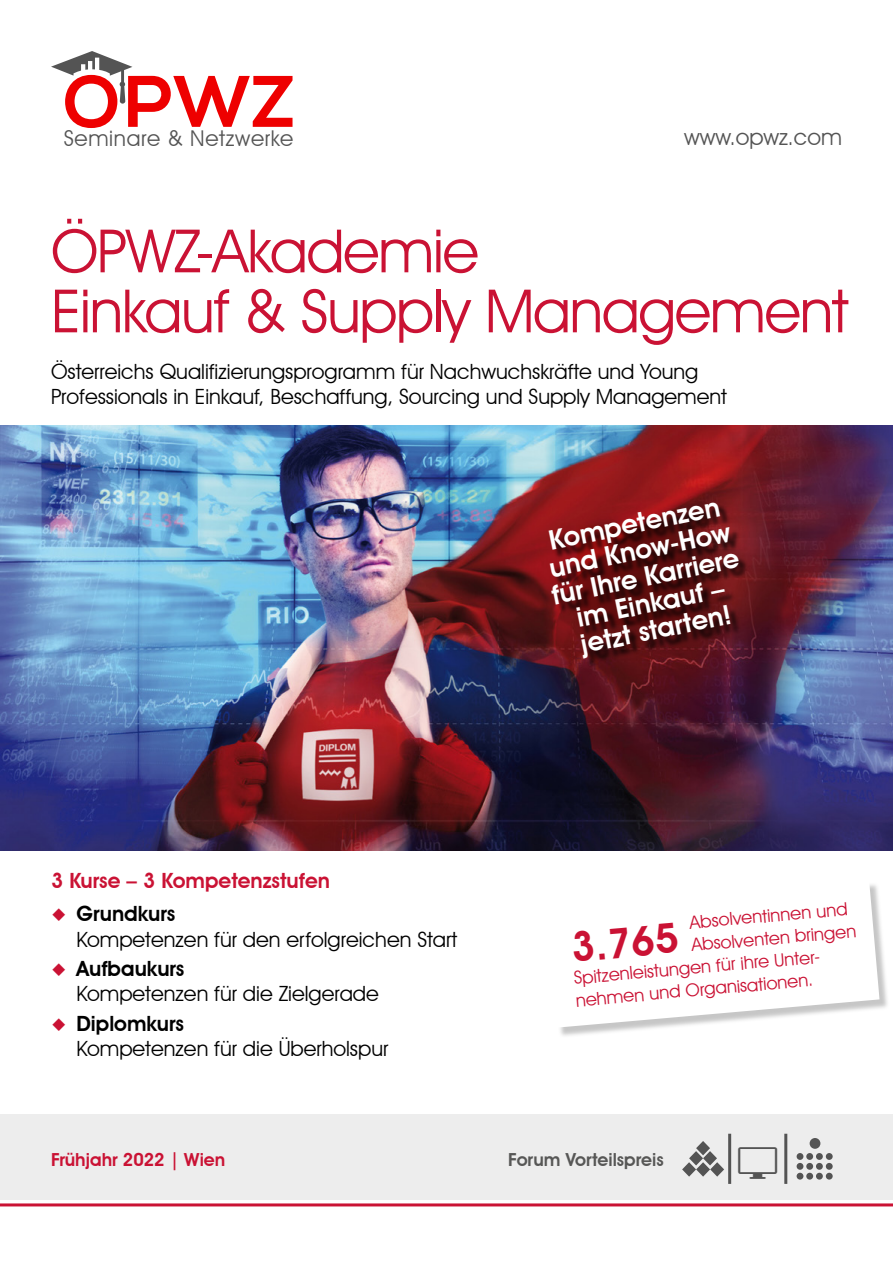
<style>
.page{position:relative;width:893px;height:1263px;background:#fff}
.page>*{position:absolute;margin:0;border:0;box-sizing:border-box;transform-origin:0 0}
.t1{font:700 72.75px "Nexa";color:#e00}
.t2{font:60px/60px "Avant Garde IT Cby BT";letter-spacing:-.02em;color:#ca1234}
.t3{font:600 41.4px "Avant Garde IT Cby BT";color:#ca1234}
.t4{font:600 27px/27px "Avant Garde IT Cby BT";color:#fff;text-align:center}
.t5{font:22.5px "Avant Garde IT Cby BT";color:#545454}
.t6{font:21.75px "Avant Garde IT Cby BT";letter-spacing:.03em;color:#545454}
.t7{font:21px/25.2px "Avant Garde IT Cby BT";color:#000}
.t8{font:600 21px "Avant Garde IT Cby BT";color:#ca1234}
.t9{font:18px "Avant Garde IT Cby BT";color:#ca1234}
.t10{font:600 18px "Avant Garde IT Cby BT";color:#575756}
.t11{font:600 18px "Avant Garde IT Cby BT";color:#ca1234}
.s1{color:#ca1234}
.s2{font-weight:600}
</style>
<div class="page">
<hr style="left:0;top:1203px;width:893px;height:3px;background:#ca1234">
<svg style="left:51px;top:51px;width:81px;height:53px"></svg>
<img style="left:0;top:425px;width:893px;height:425px">
<div style="left:551px;top:504px;width:197px;height:165px;background:#000;opacity:.75"></div>
<div style="left:0;top:1114px;width:497px;height:85px;background:#ededed"></div>
<div style="left:472px;top:1114px;width:421px;height:85px;background:#ededed"></div>
<hr style="left:728px;top:1134px;width:3px;height:50px;background:#545454">
<hr style="left:784px;top:1134px;width:3px;height:50px;background:#545454">
<svg style="left:682px;top:1141px;width:42px;height:35px"></svg>
<div style="left:810px;top:1138px;width:10px;height:11px;background:#545454;border-radius:50%"></div>
<div style="left:806px;top:1153px;width:7px;height:7px;background:#545454;border-radius:50%"></div>
<div style="left:816px;top:1153px;width:7px;height:7px;background:#545454;border-radius:50%"></div>
<div style="left:826px;top:1153px;width:7px;height:7px;background:#545454;border-radius:50%"></div>
<div style="left:806px;top:1163px;width:7px;height:7px;background:#545454;border-radius:50%"></div>
<div style="left:816px;top:1163px;width:7px;height:7px;background:#545454;border-radius:50%"></div>
<div style="left:826px;top:1163px;width:7px;height:7px;background:#545454;border-radius:50%"></div>
<div style="left:806px;top:1173px;width:7px;height:6px;background:#545454;border-radius:50%"></div>
<div style="left:816px;top:1173px;width:7px;height:6px;background:#545454;border-radius:50%"></div>
<div style="left:826px;top:1173px;width:7px;height:6px;background:#545454;border-radius:50%"></div>
<div style="left:797px;top:1153px;width:6px;height:7px;background:#545454;border-radius:50%"></div>
<div style="left:797px;top:1163px;width:6px;height:7px;background:#545454;border-radius:50%"></div>
<svg style="left:797px;top:1173px;width:6px;height:6px"></svg>
<div style="left:549px;top:882px;width:341px;height:156px;background:#b4b4b4;opacity:.75"></div>
<svg style="left:549px;top:882px;width:330px;height:146px"></svg>
<h1 class="t1" style="left:64px;top:60px;width:232px">OPWZ</h1>
<p class="t6" style="left:64px;top:125px;width:231px">Seminare &amp; Netzwerke</p>
<p class="t5" style="left:684px;top:123px;width:159px">www.opwz.com</p>
<h2 class="t2" style="left:51px;top:220px;width:799px">ÖPWZ-Akademie<br>Einkauf &amp; Supply Management</h2>
<p class="t7" style="left:51px;top:359px;width:677px">Österreichs Qualifizierungsprogramm für Nachwuchskräfte und Young<br>Professionals in Einkauf, Beschaffung, Sourcing und Supply Management</p>
<p class="t8" style="left:51px;top:868px;width:280px">3 Kurse – 3 Kompetenzstufen</p>
<p class="t7" style="left:77px;top:901px;width:382px;text-indent:-26px"><span class="s1">◆</span> <span class="s2">Grundkurs<br></span>Kompetenzen für den erfolgreichen Start</p>
<p class="t7" style="left:77px;top:956px;width:304px;text-indent:-26px"><span class="s1">◆</span> <span class="s2">Aufbaukurs<br></span>Kompetenzen für die Zielgerade</p>
<p class="t7" style="left:77px;top:1010px;width:313px;text-indent:-26px"><span class="s1">◆</span> <span class="s2">Diplomkurs<br></span>Kompetenzen für die Überholspur</p>
<p class="t4" style="left:539px;top:528px;width:192px;rotate:-11deg">Kompetenzen und Know-How für Ihre Karriere im Einkauf – jetzt starten!</p>
<p class="t9" style="left:689px;top:912px;width:160px;rotate:-5deg">Absolventinnen und</p>
<p class="t9" style="left:691px;top:934px;width:167px;rotate:-5deg">Absolventen bringen</p>
<p class="t9" style="left:573px;top:967px;width:252px;rotate:-5deg">Spitzenleistungen für ihre Unter-</p>
<h3 class="t3" style="left:569px;top:922px;width:110px;rotate:-5deg">3.765</h3>
<p class="t9" style="left:575px;top:989px;width:240px;rotate:-5deg">nehmen und Organisationen.</p>
<p class="t11" style="left:51px;top:1148px;width:176px">Frühjahr 2022 | Wien</p>
<p class="t10" style="left:508px;top:1148px;width:157px">Forum Vorteilspreis</p>
</div>
